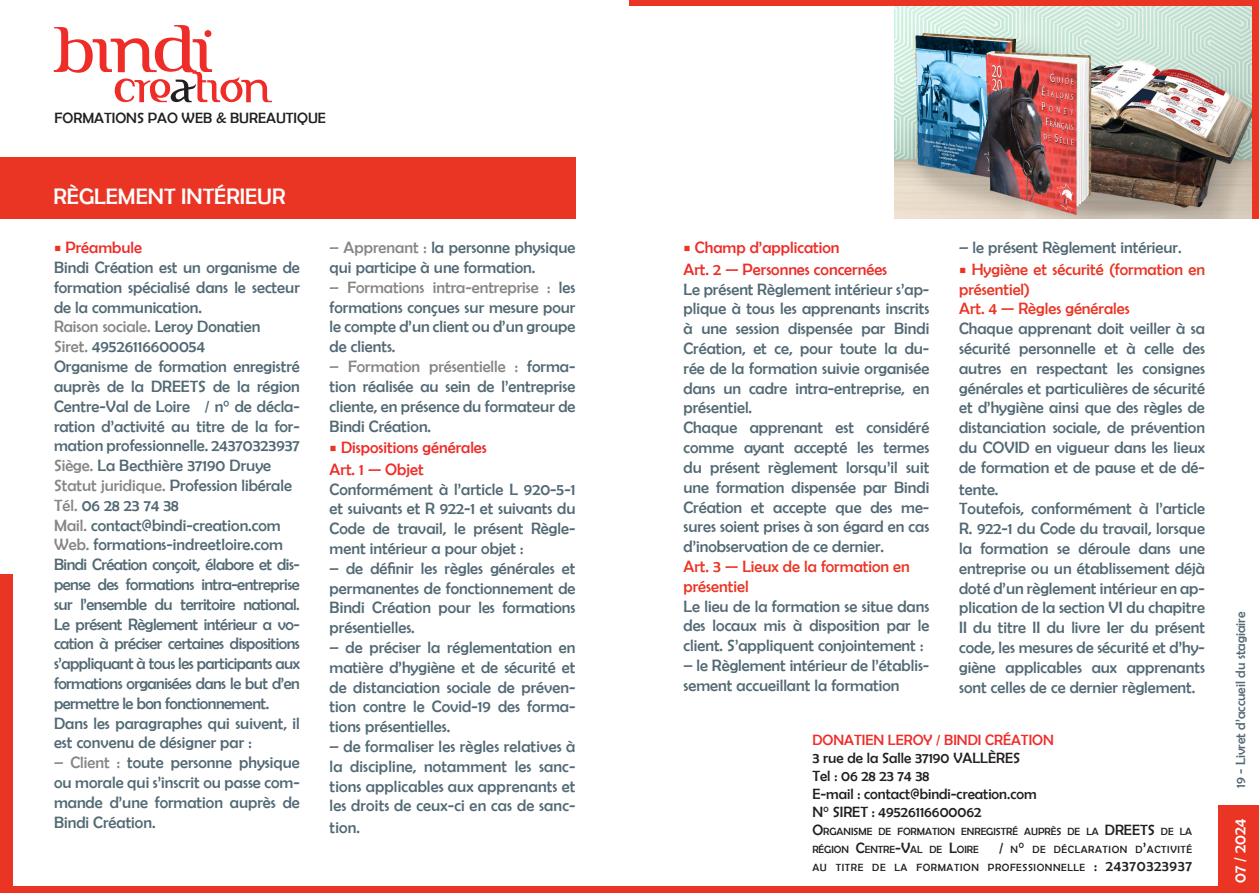
<style>
.page{position:relative;width:1259px;height:893px;background:#fff}
.page>*{position:absolute;margin:0;border:0;box-sizing:border-box;transform-origin:0 0}
.t1{font:75.9px "FTF Indonesiana Serif";color:#ee2d29}
.t2{font:50.7px "FTF Indonesiana Serif";color:#ee2d29}
.t3{font:22.5px "Berlin Sans FB";color:#fff}
.t4{font:16.5px/19.8px "Berlin Sans FB";color:#526974;text-align:justify}
.t5{font:16.5px/19.8px "Berlin Sans FB";color:#eb3524}
.t6{font:16.5px "Berlin Sans FB";color:#ee2d29}
.t7{font:16.5px "Berlin Sans FB";color:#878687}
.t8{font:16.5px "Berlin Sans FB";color:#fff}
.t9{font:15px/18px "Berlin Sans FB";color:#231f20}
.t10{font:15px "Berlin Sans FB";color:#ee2d29}
.t11{font:13.5px "Berlin Sans FB";color:#526974}
.t12{font:10.5px "Berlin Sans FB";color:#231f20}
.t13{font:10.5px/18px "Berlin Sans FB";letter-spacing:.055em;color:#231f20;text-align:right}
.s1{color:#231f20}
.s2{font-family:"Minion Pro";font-size:18px;color:#eb3524}
.s3{color:#526974}
.s4{color:#878687}
.s5{font-family:"Minion Pro";font-size:18px}
.s6{font-size:15px}
</style>
<div class="page">
<div style="left:1219px;top:805px;width:40px;height:88px;background:#eb3524"></div>
<div style="left:204px;top:30px;width:7px;height:7px;background:#ee2d29;border-radius:50%"></div>
<div style="left:0;top:886px;width:1259px;height:7px;background:#eb3524"></div>
<div style="left:629px;top:0;width:630px;height:6px;background:#eb3524"></div>
<div style="left:0;top:574px;width:12px;height:319px;background:#eb3524"></div>
<div style="left:1251px;top:0;width:8px;height:219px;background:#eb3524"></div>
<div style="left:0;top:157px;width:575px;height:62px;background:#eb3524"></div>
<img style="left:894px;top:6px;width:357px;height:212px">
<h1 class="t1" style="left:52px;top:17px;width:161px">bindi</h1>
<h2 class="t2" style="left:114px;top:66px;width:158px">cre<span class="s1">a</span>tion</h2>
<p class="t9" style="left:55px;top:109px;width:273px">FORMATIONS PAO WEB &amp; BUREAUTIQUE</p>
<p class="t3" style="left:54px;top:184px;width:233px">RÈGLEMENT INTÉRIEUR</p>
<p class="t6" style="left:54px;top:238px;width:90px"><span class="s2">■</span> Préambule</p>
<p class="t4" style="left:54px;top:257px;width:247px">Bindi Création est un organisme de formation spécialisé dans le secteur de la communication.</p>
<p class="t7" style="left:54px;top:318px;width:208px">Raison sociale. <span class="s3">Leroy Donatien</span></p>
<p class="t4" style="left:54px;top:337px;width:152px"><span class="s4">Siret.</span> 49526116600054</p>
<p class="t4" style="left:54px;top:356px;width:247px">Organisme de formation enregistré auprès de la DREETS de la région Centre-Val de Loire / n° de décla&shy;ration d’activité au titre de la for&shy;mation professionnelle. 24370323937</p>
<p class="t4" style="left:54px;top:455px;width:219px"><span class="s4">Siège.</span> La Becthière 37190 Druye</p>
<p class="t4" style="left:54px;top:475px;width:239px"><span class="s4">Statut juridique.</span> Profession libérale</p>
<p class="t4" style="left:54px;top:495px;width:126px"><span class="s4">Tél.</span> 06 28 23 74 38</p>
<p class="t4" style="left:54px;top:515px;width:228px"><span class="s4">Mail.</span> contact@bindi-creation.com</p>
<p class="t4" style="left:54px;top:535px;width:230px"><span class="s4">Web.</span> formations-indreetloire.com</p>
<p class="t4" style="left:54px;top:554px;width:247px">Bindi Création conçoit, élabore et dis&shy;pense des formations intra-entreprise sur l’ensemble du territoire national.<br>Le présent Règlement intérieur a vo&shy;cation à préciser certaines dispositions s’appliquant à tous les participants aux formations organisées dans le but d’en permettre le bon fonctionnement.</p>
<p class="t4" style="left:54px;top:713px;width:247px">Dans les paragraphes qui suivent, il est convenu de désigner par :</p>
<p class="t4" style="left:54px;top:752px;width:247px"><span class="s4">– Client :</span> toute personne physique ou morale qui s’inscrit ou passe com&shy;mande d’une formation auprès de Bindi Création.</p>
<p class="t4" style="left:330px;top:238px;width:247px"><span class="s4">– Apprenant :</span> la personne physique qui participe à une formation.</p>
<p class="t4" style="left:330px;top:277px;width:247px"><span class="s4">– Formations intra-entreprise :</span> les formations conçues sur mesure pour le compte d’un client ou d’un groupe de clients.</p>
<p class="t4" style="left:330px;top:356px;width:247px"><span class="s4">– Formation présentielle :</span> forma&shy;tion réalisée au sein de l’entreprise cliente, en présence du formateur de Bindi Création.</p>
<p class="t6" style="left:330px;top:438px;width:159px"><span class="s2">■</span> Dispositions générales</p>
<p class="t6" style="left:330px;top:460px;width:96px">Art. 1 — Objet</p>
<p class="t4" style="left:330px;top:479px;width:247px">Conformément à l’article L 920-5-1 et suivants et R 922-1 et suivants du Code de travail, le présent Règle&shy;ment intérieur a pour objet :</p>
<p class="t4" style="left:330px;top:558px;width:247px">– de définir les règles générales et permanentes de fonctionnement de Bindi Création pour les formations présentielles.</p>
<p class="t4" style="left:330px;top:637px;width:247px">– de préciser la réglementation en matière d’hygiène et de sécurité et de distanciation sociale de préven&shy;tion contre le Covid-19 des forma&shy;tions présentielles.</p>
<p class="t4" style="left:330px;top:736px;width:247px">– de formaliser les règles relatives à la discipline, notamment les sanc&shy;tions applicables aux apprenants et les droits de ceux-ci en cas de sanc-</p>
<p class="t4" style="left:330px;top:817px;width:32px">tion.</p>
<p class="t6" style="left:683px;top:238px;width:157px"><span class="s2">■</span> Champ d’application</p>
<p class="t6" style="left:683px;top:260px;width:205px">Art. 2 — Personnes concernées</p>
<p class="t4" style="left:683px;top:279px;width:247px">Le présent Règlement intérieur s’ap&shy;plique à tous les apprenants inscrits à une session dispensée par Bindi Création, et ce, pour toute la du&shy;rée de la formation suivie organisée dans un cadre intra-entreprise, en présentiel.</p>
<p class="t4" style="left:683px;top:418px;width:247px">Chaque apprenant est considéré comme ayant accepté les termes du présent règlement lorsqu’il suit une formation dispensée par Bindi Création et accepte que des me&shy;sures soient prises à son égard en cas d’inobservation de ce dernier.</p>
<p class="t5" style="left:683px;top:556px;width:228px">Art. 3 — Lieux de la formation en présentiel</p>
<p class="t4" style="left:683px;top:596px;width:247px">Le lieu de la formation se situe dans des locaux mis à disposition par le client. S’appliquent conjointement :</p>
<p class="t4" style="left:683px;top:655px;width:247px">– le Règlement intérieur de l’établis&shy;sement accueillant la formation</p>
<p class="t4" style="left:959px;top:238px;width:224px">– le présent Règlement intérieur.</p>
<p class="t5" style="left:959px;top:259px;width:247px"><span class="s5">■</span> Hygiène et sécurité (formation en présentiel)</p>
<p class="t5" style="left:959px;top:299px;width:172px">Art. 4 — Règles générales</p>
<p class="t4" style="left:959px;top:319px;width:247px">Chaque apprenant doit veiller à sa sécurité personnelle et à celle des autres en respectant les consignes générales et particulières de sécurité et d’hygiène ainsi que des règles de distanciation sociale, de prévention du COVID en vigueur dans les lieux de formation et de pause et de dé-</p>
<p class="t4" style="left:959px;top:479px;width:41px">tente.</p>
<p class="t4" style="left:959px;top:499px;width:247px">Toutefois, conformément à l’article R. 922-1 du Code du travail, lorsque la formation se déroule dans une entreprise ou un établissement déjà doté d’un règlement intérieur en ap&shy;plication de la section VI du chapitre II du titre II du livre Ier du présent code, les mesures de sécurité et d’hy&shy;giène applicables aux apprenants sont celles de ce dernier règlement.</p>
<p class="t10" style="left:812px;top:731px;width:243px">DONATIEN LEROY / BINDI CRÉATION</p>
<p class="t9" style="left:812px;top:748px;width:226px">3 rue de la Salle 37190 VALLÈRES<br>Tel : 06 28 23 74 38<br>E-mail : contact@bindi-creation.com<br>N° SIRET : 49526116600062</p>
<p class="t12" style="left:812px;top:825px;width:302px"><span class="s6">O</span>RGANISME DE FORMATION ENREGISTRÉ AUPRÈS DE LA <span class="s6">DREETS</span></p>
<p class="t12" style="left:1161px;top:825px;width:33px">DE LA</p>
<p class="t12" style="left:812px;top:843px;width:168px">RÉGION <span class="s6">C</span>ENTRE<span class="s6">-V</span>AL DE <span class="s6">L</span>OIRE</p>
<p class="t13" style="left:812px;top:840px;width:381px"><span class="s6">/</span> N<span class="s6">°</span> DE DÉCLARATION D<span class="s6">’</span>ACTIVITÉ<br>AU TITRE DE LA FORMATION PROFESSIONNELLE <span class="s6">: 24370323937</span></p>
<p class="t11" style="left:1233px;top:788px;width:178px;rotate:-90deg">19 - Livret d’accueil du stagiaire</p>
<p class="t8" style="left:1230px;top:883px;width:66px;rotate:-90deg">07 / 2024</p>
</div>
